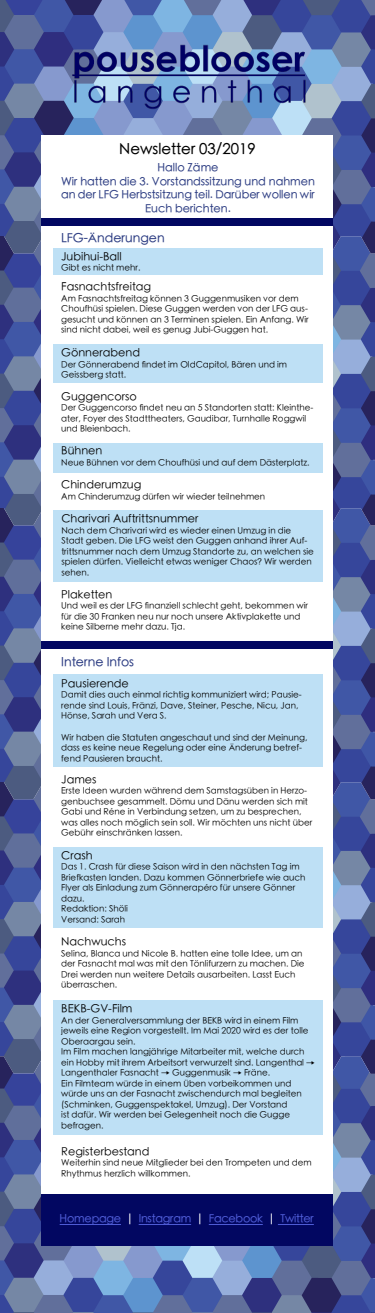
<style>
.page{position:relative;width:375px;height:1313px;background:#fff}
.page>*{position:absolute;margin:0;border:0;box-sizing:border-box;transform-origin:0 0}
.t1{font:500 15px "ST Heiti SC";color:#000}
.t2{font:500 12.5px "ST Heiti SC";color:#2f3f84}
.t3{font:300 11.25px "ST Heiti SC";color:#000}
.t4{font:500 11.25px/13.5px "ST Heiti SC";color:#2f3f84;text-align:center}
.t5{font:500 11.25px "ST Heiti SC";letter-spacing:-.02em;color:#4f5cd6}
.t6{font:300 8.75px/10.5px "ST Heiti SC";color:#000}
.s1{color:#fff}
</style>
<div class="page">
<img style="left:0;top:1073px;width:375px;height:239px">
<img style="left:0;top:0;width:375px;height:237px">
<img style="left:0;top:237px;width:375px;height:271px">
<img style="left:0;top:508px;width:375px;height:274px">
<img style="left:0;top:782px;width:375px;height:291px">
<img style="left:68px;top:43px;width:241px;height:68px">
<div style="left:41px;top:135px;width:292px;height:1110px;background:#fff"></div>
<div style="left:53px;top:248px;width:269px;height:26px;background:#bee0f5"></div>
<div style="left:41px;top:218px;width:292px;height:8px;background:#020761"></div>
<div style="left:41px;top:641px;width:292px;height:7px;background:#020761"></div>
<div style="left:41px;top:1194px;width:292px;height:51px;background:#020761"></div>
<hr style="left:60px;top:1224px;width:61px;height:1px;background:#4f5cd6">
<hr style="left:139px;top:1224px;width:52px;height:1px;background:#4f5cd6">
<hr style="left:209px;top:1224px;width:54px;height:1px;background:#4f5cd6">
<hr style="left:278px;top:1224px;width:36px;height:1px;background:#4f5cd6">
<div style="left:53px;top:345px;width:269px;height:38px;background:#bee0f5"></div>
<div style="left:53px;top:674px;width:269px;height:93px;background:#bee0f5"></div>
<div style="left:53px;top:1000px;width:269px;height:134px;background:#bee0f5"></div>
<div style="left:53px;top:443px;width:269px;height:29px;background:#bee0f5"></div>
<div style="left:54px;top:510px;width:269px;height:72px;background:#bee0f5"></div>
<div style="left:54px;top:847px;width:269px;height:80px;background:#bee0f5"></div>
<p class="t1" style="left:119px;top:141px;width:138px">Newsletter 03/2019</p>
<p class="t4" style="left:158px;top:161px;width:62px">Hallo Zäme</p>
<p class="t4" style="left:61px;top:175px;width:255px">Wir hatten die 3. Vorstandssitzung und nahmen an der LFG Herbstsitzung teil. Darüber wollen wir<br>Euch berichten.</p>
<p class="t2" style="left:61px;top:231px;width:105px">LFG-Änderungen</p>
<p class="t3" style="left:61px;top:247px;width:62px">Jubihui-Ball</p>
<p class="t6" style="left:61px;top:262px;width:81px">Gibt es nicht mehr.</p>
<p class="t3" style="left:61px;top:277px;width:91px">Fasnachtsfreitag</p>
<p class="t6" style="left:61px;top:292px;width:249px">Am Fasnachtsfreitag können 3 Guggenmusiken vor dem Choufhüsi spielen. Diese Guggen werden von der LFG aus&shy;gesucht und können an 3 Terminen spielen. Ein Anfang. Wir sind nicht dabei, weil es genug Jubi-Guggen hat.</p>
<p class="t3" style="left:61px;top:343px;width:80px">Gönnerabend</p>
<p class="t6" style="left:61px;top:358px;width:227px">Der Gönnerabend findet im OldCapitol, Bären und im<br>Geissberg statt.</p>
<p class="t3" style="left:61px;top:387px;width:77px">Guggencorso</p>
<p class="t6" style="left:61px;top:402px;width:254px">Der Guggencorso findet neu an 5 Standorten statt: Kleinthe&shy;ater, Foyer des Stadttheaters, Gaudibar, Turnhalle Roggwil und Bleienbach.</p>
<p class="t3" style="left:61px;top:441px;width:43px">Bühnen</p>
<p class="t6" style="left:61px;top:456px;width:250px">Neue Bühnen vor dem Choufhüsi und auf dem Dästerplatz.</p>
<p class="t3" style="left:61px;top:475px;width:82px">Chinderumzug</p>
<p class="t6" style="left:61px;top:490px;width:206px">Am Chinderumzug dürfen wir wieder teilnehmen</p>
<p class="t3" style="left:61px;top:509px;width:139px">Charivari Auftrittsnummer</p>
<p class="t6" style="left:61px;top:524px;width:254px">Nach dem Charivari wird es wieder einen Umzug in die Stadt geben. Die LFG weist den Guggen anhand ihrer Auf&shy;trittsnummer nach dem Umzug Standorte zu, an welchen sie spielen dürfen. Vielleicht etwas weniger Chaos? Wir werden sehen.</p>
<p class="t3" style="left:61px;top:585px;width:53px">Plaketten</p>
<p class="t6" style="left:61px;top:600px;width:249px">Und weil es der LFG finanziell schlecht geht, bekommen wir für die 30 Franken neu nur noch unsere Aktivplakette und keine Silberne mehr dazu. Tja.</p>
<p class="t2" style="left:61px;top:655px;width:74px">Interne Infos</p>
<p class="t3" style="left:61px;top:674px;width:69px">Pausierende</p>
<p class="t6" style="left:61px;top:689px;width:242px">Damit dies auch einmal richtig kommuniziert wird; Pausie&shy;rende sind Louis, Fränzi, Dave, Steiner, Pesche, Nicu, Jan,<br>Hönse, Sarah und Vera S.</p>
<p class="t6" style="left:61px;top:731px;width:248px">Wir haben die Statuten angeschaut und sind der Meinung, dass es keine neue Regelung oder eine Änderung betref&shy;fend Pausieren braucht.</p>
<p class="t3" style="left:61px;top:770px;width:37px">James</p>
<p class="t6" style="left:61px;top:785px;width:253px">Erste Ideen wurden während dem Samstagsüben in Herzo&shy;genbuchsee gesammelt. Dömu und Dänu werden sich mit Gabi und Réne in Verbindung setzen, um zu besprechen, was alles noch möglich sein soll. Wir möchten uns nicht über Gebühr einschränken lassen.</p>
<p class="t3" style="left:61px;top:846px;width:33px">Crash</p>
<p class="t6" style="left:61px;top:860px;width:246px">Das 1. Crash für diese Saison wird in den nächsten Tag im Briefkasten landen. Dazu kommen Gönnerbriefe wie auch Flyer als Einladung zum Gönnerapéro für unsere Gönner dazu.</p>
<p class="t6" style="left:61px;top:902px;width:68px">Redaktion: Shöli</p>
<p class="t6" style="left:61px;top:913px;width:66px">Versand: Sarah</p>
<p class="t3" style="left:61px;top:932px;width:66px">Nachwuchs</p>
<p class="t6" style="left:61px;top:947px;width:245px">Selina, Blanca und Nicole B. hatten eine tolle Idee, um an der Fasnacht mal was mit den Tönlifurzern zu machen. Die Drei werden nun weitere Details ausarbeiten. Lasst Euch überraschen.</p>
<p class="t3" style="left:61px;top:999px;width:73px">BEKB-GV-Film</p>
<p class="t6" style="left:61px;top:1014px;width:249px">An der Generalversammlung der BEKB wird in einem Film jeweils eine Region vorgestellt. Im Mai 2020 wird es der tolle<br>Oberaargau sein.</p>
<p class="t6" style="left:61px;top:1046px;width:255px">Im Film machen langjährige Mitarbeiter mit, welche durch ein Hobby mit ihrem Arbeitsort verwurzelt sind. Langenthal →<br>Langenthaler Fasnacht → Guggenmusik → Fräne.</p>
<p class="t6" style="left:61px;top:1077px;width:242px">Ein Filmteam würde in einem Üben vorbeikommen und würde uns an der Fasnacht zwischendurch mal begleiten (Schminken, Guggenspektakel, Umzug). Der Vorstand<br>ist dafür. Wir werden bei Gelegenheit noch die Gugge befragen.</p>
<p class="t3" style="left:61px;top:1142px;width:90px">Registerbestand</p>
<p class="t6" style="left:61px;top:1157px;width:252px">Weiterhin sind neue Mitglieder bei den Trompeten und dem<br>Rhythmus herzlich willkommen.</p>
<p class="t5" style="left:60px;top:1212px;width:256px">Homepage <span class="s1">|</span> Instagram <span class="s1">|</span> Facebook <span class="s1">|</span> Twitter</p>
</div>
